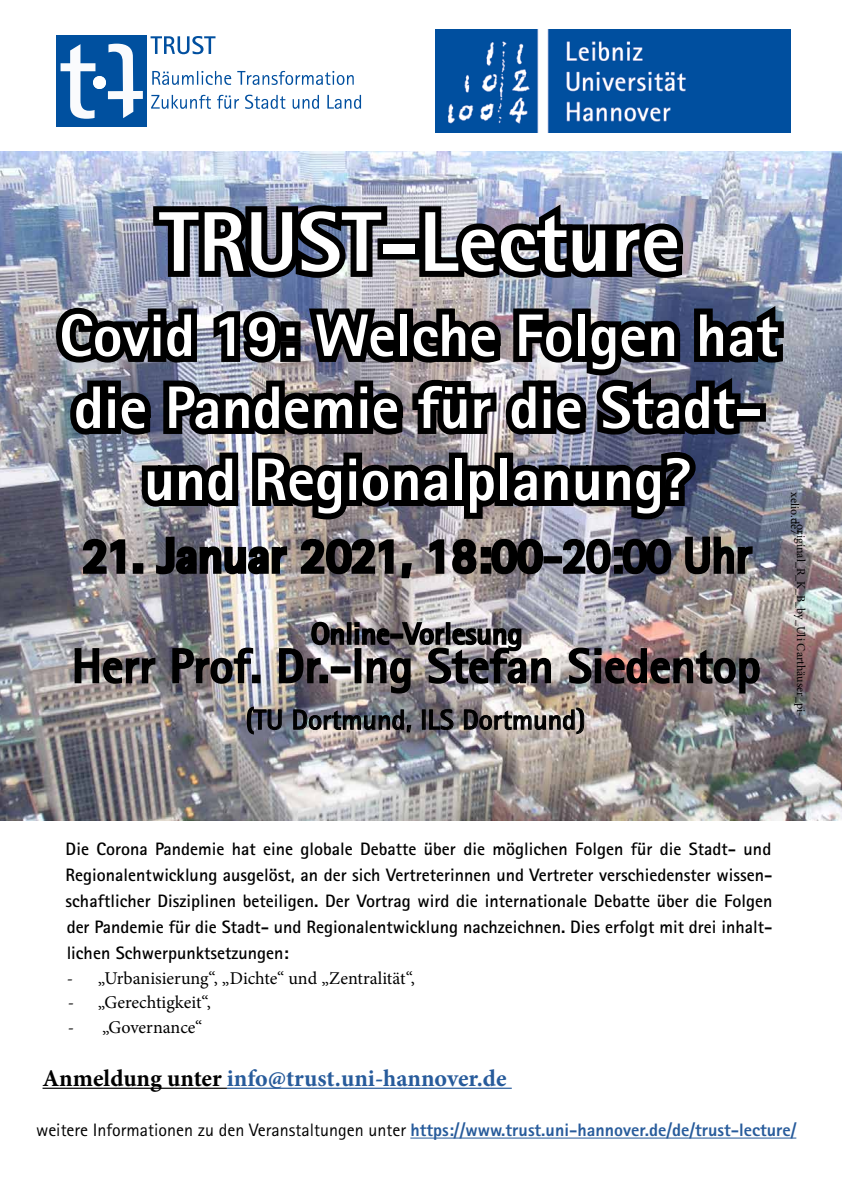
<style>
.page{position:relative;width:842px;height:1191px;background:#fff}
.page>*{position:absolute;margin:0;border:0;box-sizing:border-box;transform-origin:0 0}
.t1{font:800 85px "Rotis Sans Serif Std";color:#fff}
.t2{font:800 60px/72px "Rotis Sans Serif Std";color:#fff;text-align:center}
.t3{font:700 48px "Rotis Sans Serif Std";color:#000}
.t4{font:700 30px "Rotis Sans Serif Std";color:#000}
.t5{font:700 28px "Rotis Sans Serif Std";color:#000}
.t6{font:700 24px "Minion Pro";color:#275b9b}
.t7{font:700 18px/26px "Rotis Sans Serif Std";color:#000;text-align:justify}
.t8{font:800 18px "Rotis Sans Serif Std";color:#275b9b}
.t9{font:18px "Minion Pro";color:#000}
.t10{font:12px "Minion Pro";color:#000}
.s1{font-weight:400}
.s2{color:#000}
.s3{font-weight:400;color:#000}
</style>
<div class="page">
<img style="left:436px;top:30px;width:354px;height:102px">
<img style="left:0;top:152px;width:842px;height:668px">
<img style="left:56px;top:35px;width:306px;height:92px">
<img style="left:151px;top:36px;width:64px;height:18px">
<img style="left:152px;top:71px;width:202px;height:14px">
<img style="left:151px;top:95px;width:210px;height:14px">
<div style="left:56px;top:36px;width:91px;height:90px;background:#00509f"></div>
<img style="left:61px;top:44px;width:34px;height:75px">
<img style="left:108px;top:44px;width:35px;height:74px">
<svg style="left:93px;top:76px;width:13px;height:13px"></svg>
<hr style="left:410px;top:1137px;width:386px;height:1px;background:#275b9b">
<svg style="left:147px;top:199px;width:246px;height:86px;background:#3d4049"></svg>
<div style="left:377px;top:238px;width:44px;height:21px;border:12px solid #000"></div>
<svg style="left:413px;top:194px;width:276px;height:90px;background:#555761"></svg>
<img style="left:50px;top:295px;width:740px;height:145px">
<div style="left:732px;top:403px;width:34px;height:19px;border:12px solid #000"></div>
<img style="left:136px;top:446px;width:566px;height:79px">
<svg style="left:80px;top:537px;width:47px;height:39px;background:#4f4b4d"></svg>
<div style="left:133px;top:563px;width:10px;height:11px;border:4px solid #000"></div>
<img style="left:154px;top:534px;width:135px;height:42px">
<svg style="left:298px;top:537px;width:116px;height:44px;background:#5c5655"></svg>
<svg style="left:427px;top:537px;width:118px;height:39px;background:#514d4e"></svg>
<div style="left:543px;top:556px;width:19px;height:7px;border:4px solid #000"></div>
<svg style="left:559px;top:537px;width:114px;height:39px;background:#44444c"></svg>
<svg style="left:683px;top:534px;width:72px;height:42px;background:#545252"></svg>
<div style="left:347px;top:622px;width:5px;height:23px;border:2px solid #000"></div>
<svg style="left:74px;top:647px;width:82px;height:38px;background:#7d7878"></svg>
<img style="left:171px;top:646px;width:83px;height:39px">
<div style="left:252px;top:674px;width:8px;height:9px;border:2px solid #000"></div>
<img style="left:278px;top:621px;width:67px;height:63px">
<div style="left:319px;top:674px;width:9px;height:9px;border:2px solid #000"></div>
<div style="left:331px;top:666px;width:20px;height:7px;border:2px solid #000"></div>
<svg style="left:353px;top:621px;width:199px;height:73px;background:#7d797b"></svg>
<img style="left:568px;top:646px;width:193px;height:48px">
<svg style="left:246px;top:705px;width:36px;height:30px"></svg>
<img style="left:293px;top:709px;width:118px;height:23px">
<div style="left:422px;top:710px;width:3px;height:19px;border:1px solid #000"></div>
<svg style="left:429px;top:709px;width:25px;height:21px"></svg>
<svg style="left:464px;top:707px;width:120px;height:27px;background:#9c9490"></svg>
<hr style="left:43px;top:1087px;width:184px;height:1px;background:#000">
<hr style="left:227px;top:1087px;width:285px;height:1px;background:#275b9b">
<h1 class="t1" style="left:159px;top:188px;width:523px">TRUST-Lecture</h1>
<h2 class="t2" style="left:59px;top:299px;width:720px">Covid 19: Welche Folgen hat die Pandemie für die Stadt&shy;und Regionalplanung?</h2>
<h3 class="t3" style="left:83px;top:525px;width:670px">21. Januar 2021, 18:00<span class="s1">-20:00 Uhr</span></h3>
<h3 class="t4" style="left:311px;top:614px;width:213px">Online-Vorlesung</h3>
<h3 class="t3" style="left:72px;top:635px;width:690px">Herr Prof. Dr.-Ing Stefan Siedentop</h3>
<h3 class="t5" style="left:246px;top:702px;width:341px"><span class="s1">(</span>TU Dortmund, ILS Dortmund)</h3>
<p class="t10" style="left:803px;top:492px;width:44px;rotate:90deg">xelio.de7</p>
<p class="t10" style="left:809px;top:518px;width:200px;rotate:90deg">_original_R_K_B_by_Uli Carthäuser_pi-</p>
<p class="t7" style="left:66px;top:836px;width:708px">Die Corona Pandemie hat eine globale Debatte über die möglichen Folgen für die Stadt- und Regionalentwicklung ausgelöst, an der sich Vertreterinnen und Vertreter verschiedenster wissen&shy;schaftlicher Disziplinen beteiligen. Der Vortrag wird die internationale Debatte über die Folgen der Pandemie für die Stadt- und Regionalentwicklung nachzeichnen. Dies erfolgt mit drei inhalt&shy;lichen Schwerpunktsetzungen:</p>
<p class="t9" style="left:67px;top:966px;width:350px">- „Urbanisierung“, „Dichte“ und „Zentralität“,</p>
<p class="t9" style="left:68px;top:990px;width:145px">- „Gerechtigkeit“,</p>
<p class="t9" style="left:68px;top:1014px;width:136px">- „Governance“</p>
<h3 class="t6" style="left:43px;top:1061px;width:465px"><span class="s2">Anmeldung unter</span> info@trust.uni-hannover.de</h3>
<p class="t8" style="left:36px;top:1118px;width:762px"><span class="s3">weitere Informationen zu den Veranstaltungen unter</span> https://www.trust.uni-hannover.de/de/trust-lecture/</p>
</div>
